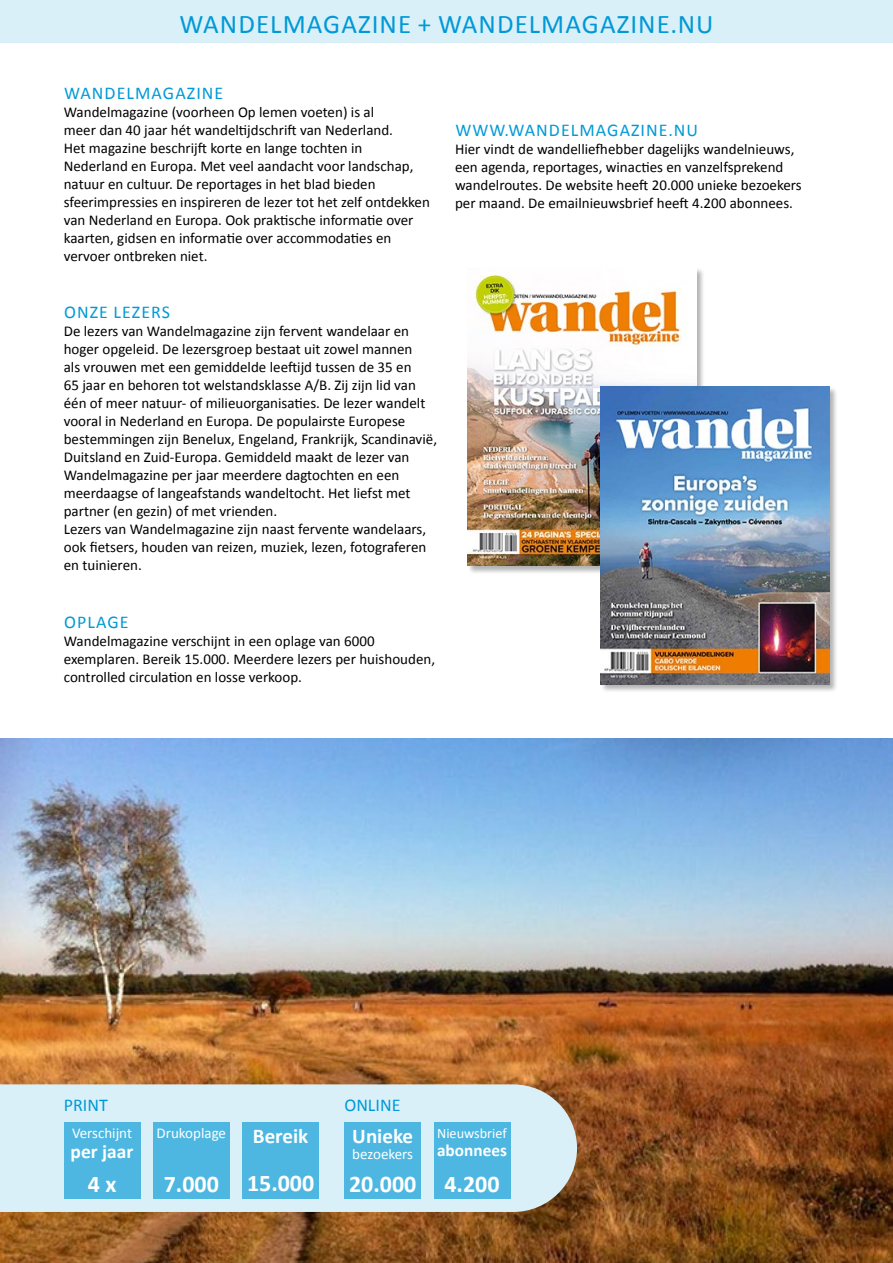
<style>
.page{position:relative;width:893px;height:1263px;background:#fff}
.page>*{position:absolute;margin:0;border:0;box-sizing:border-box;transform-origin:0 0}
.t1{font:27px "Calibri";letter-spacing:.04em;color:#0099d6}
.t2{font:700 24px "Calibri";color:#fff}
.t3{font:700 21px "Calibri";color:#fff}
.t4{font:700 19.5px "Calibri";color:#fff}
.t5{font:18px "Calibri";letter-spacing:.06em;color:#0099d6}
.t6{font:700 17.25px "Calibri";color:#fff}
.t7{font:15px/18px "Calibri";color:#000}
.t8{font:15px "Calibri";color:#fff}
.t9{font:14.25px "Calibri";color:#fff}
</style>
<div class="page">
<div style="left:0;top:0;width:893px;height:43px;background:#d9f0f9"></div>
<img style="left:0;top:738px;width:893px;height:525px">
<div style="left:0;top:1084px;width:577px;height:128px;background:#d9f0f9"></div>
<div style="left:153px;top:1123px;width:77px;height:76px;background:#4db7e2"></div>
<div style="left:344px;top:1123px;width:77px;height:76px;background:#4db7e2"></div>
<div style="left:242px;top:1123px;width:77px;height:76px;background:#4db7e2"></div>
<div style="left:64px;top:1123px;width:76px;height:76px;background:#4db7e2"></div>
<div style="left:434px;top:1123px;width:76px;height:76px;background:#4db7e2"></div>
<div style="left:467px;top:268px;width:238px;height:307px;background:#000;opacity:.3"></div>
<img style="left:468px;top:268px;width:228px;height:298px">
<div style="left:600px;top:386px;width:238px;height:307px;background:#000;opacity:.3"></div>
<img style="left:601px;top:386px;width:228px;height:298px">
<h1 class="t1" style="left:179px;top:7px;width:536px">WANDELMAGAZINE + WANDELMAGAZINE.NU</h1>
<p class="t5" style="left:64px;top:81px;width:161px">WANDELMAGAZINE</p>
<p class="t7" style="left:64px;top:103px;width:368px">Wandelmagazine (voorheen Op lemen voeten) is al<br>meer dan 40 jaar hét wandeltijdschrift van Nederland.<br>Het magazine beschrijft korte en lange tochten in Nederland en Europa. Met veel aandacht voor landschap, natuur en cultuur. De reportages in het blad bieden sfeerimpressies en inspireren de lezer tot het zelf ontdekken van Nederland en Europa. Ook praktische informatie over kaarten, gidsen en informatie over accommodaties en vervoer ontbreken niet.</p>
<p class="t5" style="left:64px;top:301px;width:108px">ONZE LEZERS</p>
<p class="t7" style="left:64px;top:322px;width:375px">De lezers van Wandelmagazine zijn fervent wandelaar en hoger opgeleid. De lezersgroep bestaat uit zowel mannen<br>als vrouwen met een gemiddelde leeftijd tussen de 35 en<br>65 jaar en behoren tot welstandsklasse A/B. Zij zijn lid van één of meer natuur- of milieuorganisaties. De lezer wandelt vooral in Nederland en Europa. De populairste Europese bestemmingen zijn Benelux, Engeland, Frankrijk, Scandinavië, Duitsland en Zuid-Europa. Gemiddeld maakt de lezer van Wandelmagazine per jaar meerdere dagtochten en een meerdaagse of langeafstands wandeltocht. Het liefst met partner (en gezin) of met vrienden.<br>Lezers van Wandelmagazine zijn naast fervente wandelaars, ook fietsers, houden van reizen, muziek, lezen, fotograferen en tuinieren.</p>
<p class="t5" style="left:64px;top:610px;width:24px">Oplage</p>
<p class="t7" style="left:64px;top:632px;width:373px">Wandelmagazine verschijnt in een oplage van 6000 exemplaren. Bereik 15.000. Meerdere lezers per huishouden, controlled circulation en losse verkoop.</p>
<p class="t5" style="left:455px;top:119px;width:244px">WWW.WANDELMAGAZINE.NU</p>
<p class="t7" style="left:455px;top:140px;width:348px">Hier vindt de wandelliefhebber dagelijks wandelnieuws, een agenda, reportages, winacties en vanzelfsprekend wandelroutes. De website heeft 20.000 unieke bezoekers per maand. De emailnieuwsbrief heeft 4.200 abonnees.</p>
<p class="t5" style="left:64px;top:1093px;width:46px">PRINT</p>
<p class="t5" style="left:344px;top:1093px;width:58px">ONLINE</p>
<p class="t8" style="left:72px;top:1124px;width:62px">Verschijnt</p>
<h3 class="t4" style="left:71px;top:1139px;width:64px">per jaar</h3>
<h2 class="t2" style="left:88px;top:1169px;width:30px">4 x</h2>
<p class="t8" style="left:157px;top:1124px;width:71px">Drukoplage</p>
<h2 class="t2" style="left:164px;top:1169px;width:57px">7.000</h2>
<h3 class="t3" style="left:253px;top:1122px;width:57px">Bereik</h3>
<h2 class="t2" style="left:247px;top:1168px;width:69px">15.000</h2>
<h3 class="t3" style="left:352px;top:1122px;width:62px">Unieke</h3>
<p class="t8" style="left:352px;top:1145px;width:62px">bezoekers</p>
<h2 class="t2" style="left:349px;top:1169px;width:69px">20.000</h2>
<p class="t9" style="left:437px;top:1124px;width:71px">Nieuwsbrief</p>
<p class="t6" style="left:437px;top:1139px;width:71px">abonnees</p>
<h2 class="t2" style="left:444px;top:1169px;width:57px">4.200</h2>
</div>
